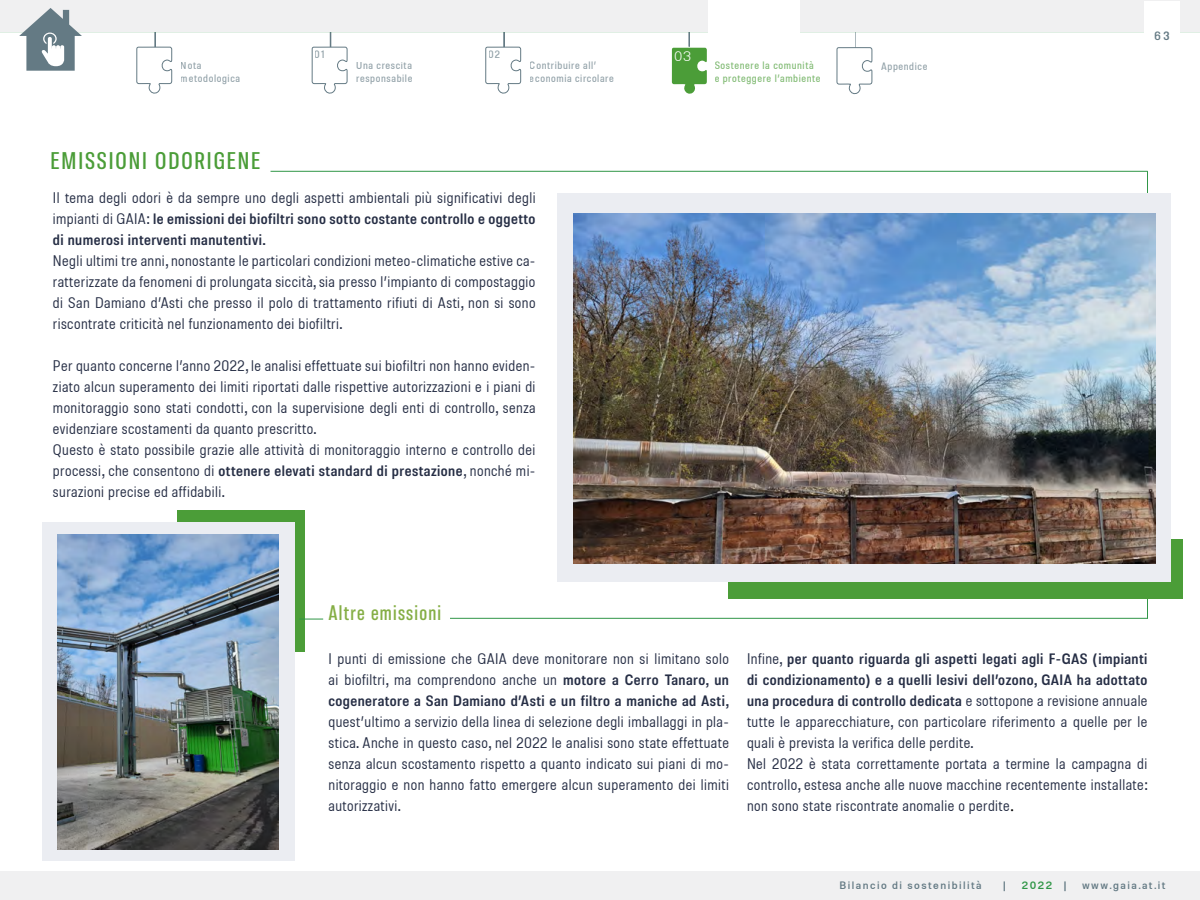
<style>
.page{position:relative;width:1200px;height:900px;background:#fff}
.page>*{position:absolute;margin:0;border:0;box-sizing:border-box;transform-origin:0 0}
.t1{font:600 condensed 24px "Molde";letter-spacing:.08em;color:#4b9d38}
.t2{font:600 condensed 21px "Molde";letter-spacing:.06em;color:#85ae45}
.t3{font:semi-condensed 15px/21px "Molde";letter-spacing:.03em;color:#262e45;text-align:justify}
.t4{font:600 semi-condensed 15px/21px "Molde";letter-spacing:.03em;color:#262e45;text-align:justify}
.t5{font:300 13.5px "Molde";color:#fff}
.t6{font:600 semi-condensed 12px "Molde";color:#647a84}
.t7{font:500 semi-condensed 10.5px/12.6px "Molde";letter-spacing:.06em;color:#647a84}
.t8{font:500 semi-condensed 10.5px/12.6px "Molde";letter-spacing:.06em;color:#4b9d38}
.t9{font:500 10.5px "Molde";letter-spacing:.14em;color:#647a84}
.t10{font:500 10.5px "Molde";color:#309647}
.s1{font-weight:400}
.s2{font-weight:600}
.s3{font-family:"Minion Pro";font-stretch:normal;font-size:18px;color:#000}
.s4{color:#647a84}
</style>
<div class="page">
<div style="left:0;top:871px;width:1200px;height:29px;background:#f0f0f1"></div>
<svg style="left:136px;top:32px;width:36px;height:62px"></svg>
<svg style="left:312px;top:32px;width:36px;height:62px"></svg>
<svg style="left:485px;top:32px;width:36px;height:62px"></svg>
<svg style="left:837px;top:32px;width:35px;height:63px"></svg>
<hr style="left:0;top:31px;width:1200px;height:1px;background:#309647">
<div style="left:0;top:0;width:1200px;height:31px;background:#f0f0f1"></div>
<div style="left:1144px;top:2px;width:36px;height:57px;background:#fff"></div>
<svg style="left:19px;top:8px;width:63px;height:63px"></svg>
<div style="left:708px;top:0;width:92px;height:49px;background:#fff"></div>
<svg style="left:672px;top:31px;width:35px;height:63px"></svg>
<hr style="left:1147px;top:171px;width:1px;height:448px;background:#309647">
<div style="left:177px;top:510px;width:128px;height:142px;background:#4b9d38"></div>
<div style="left:42px;top:522px;width:252px;height:339px;background:#ebedf2"></div>
<hr style="left:271px;top:171px;width:877px;height:1px;background:#309647">
<hr style="left:450px;top:618px;width:697px;height:1px;background:#309647">
<div style="left:729px;top:539px;width:454px;height:59px;background:#4b9d38"></div>
<div style="left:557px;top:193px;width:614px;height:389px;background:#ebedf2"></div>
<img style="left:573px;top:214px;width:583px;height:349px">
<img style="left:58px;top:534px;width:221px;height:315px">
<svg style="left:299px;top:619px;width:24px;height:1px"></svg>
<p class="t7" style="left:315px;top:48px;width:11px">01</p>
<p class="t7" style="left:181px;top:59px;width:61px">Nota metodologica</p>
<p class="t7" style="left:356px;top:59px;width:58px">Una crescita responsabile</p>
<p class="t7" style="left:489px;top:48px;width:13px">02</p>
<p class="t5" style="left:674px;top:48px;width:19px">03</p>
<p class="t8" style="left:715px;top:59px;width:108px">Sostenere la comunità e proteggere l’ambiente</p>
<p class="t7" style="left:530px;top:59px;width:85px">Contribuire all’ economia circolare</p>
<p class="t7" style="left:881px;top:60px;width:48px">Appendice</p>
<p class="t1" style="left:51px;top:146px;width:211px">EMISSIONI ODORIGENE</p>
<p class="t4" style="left:53px;top:186px;width:484px"><span class="s1">Il tema degli odori è da sempre uno degli aspetti ambientali più significativi degli impianti di GAIA:</span> le emissioni dei biofiltri sono sotto costante controllo e oggetto di numerosi interventi manutentivi.</p>
<p class="t3" style="left:53px;top:249px;width:484px">Negli ultimi tre anni, nonostante le particolari condizioni meteo-climatiche estive ca&shy;ratterizzate da fenomeni di prolungata siccità, sia presso l’impianto di compostaggio di San Damiano d’Asti che presso il polo di trattamento rifiuti di Asti, non si sono riscontrate criticità nel funzionamento dei biofiltri.</p>
<p class="t3" style="left:53px;top:354px;width:484px">Per quanto concerne l’anno 2022, le analisi effettuate sui biofiltri non hanno eviden&shy;ziato alcun superamento dei limiti riportati dalle rispettive autorizzazioni e i piani di monitoraggio sono stati condotti, con la supervisione degli enti di controllo, senza evidenziare scostamenti da quanto prescritto.</p>
<p class="t3" style="left:53px;top:438px;width:484px">Questo è stato possibile grazie alle attività di monitoraggio interno e controllo dei processi, che consentono di <span class="s2">ottenere elevati standard di prestazione</span>, nonché mi&shy;surazioni precise ed affidabili.</p>
<p class="t6" style="left:1155px;top:28px;width:17px">63</p>
<p class="t2" style="left:328px;top:600px;width:114px">Altre emissioni</p>
<p class="t3" style="left:328px;top:647px;width:402px">I punti di emissione che GAIA deve monitorare non si limitano solo ai biofiltri, ma comprendono anche un <span class="s2">motore a Cerro Tanaro, un cogeneratore a San Damiano d’Asti e un filtro a maniche ad Asti, </span>quest’ultimo a servizio della linea di selezione degli imballaggi in pla&shy;stica. Anche in questo caso, nel 2022 le analisi sono state effettuate senza alcun scostamento rispetto a quanto indicato sui piani di mo&shy;nitoraggio e non hanno fatto emergere alcun superamento dei limiti autorizzativi.</p>
<p class="t4" style="left:747px;top:647px;width:402px"><span class="s1">Infine,</span> per quanto riguarda gli aspetti legati agli F-GAS (impianti di condizionamento) e a quelli lesivi dell’ozono, GAIA ha adottato una procedura di controllo dedicata <span class="s1">e sottopone a revisione annuale tutte le apparecchiature, con particolare riferimento a quelle per le quali è prevista la verifica delle perdite.</span></p>
<p class="t3" style="left:747px;top:752px;width:402px">Nel 2022 è stata correttamente portata a termine la campagna di controllo, estesa anche alle nuove macchine recentemente installate: non sono state riscontrate anomalie o perdite<span class="s3">.</span></p>
<p class="t9" style="left:840px;top:878px;width:144px">Bilancio di sostenibilità</p>
<p class="t9" style="left:1003px;top:878px;width:5px">|</p>
<p class="t10" style="left:1022px;top:878px;width:46px">2022 <span class="s4">|</span></p>
<p class="t9" style="left:1082px;top:878px;width:85px">www.gaia.at.it</p>
</div>
